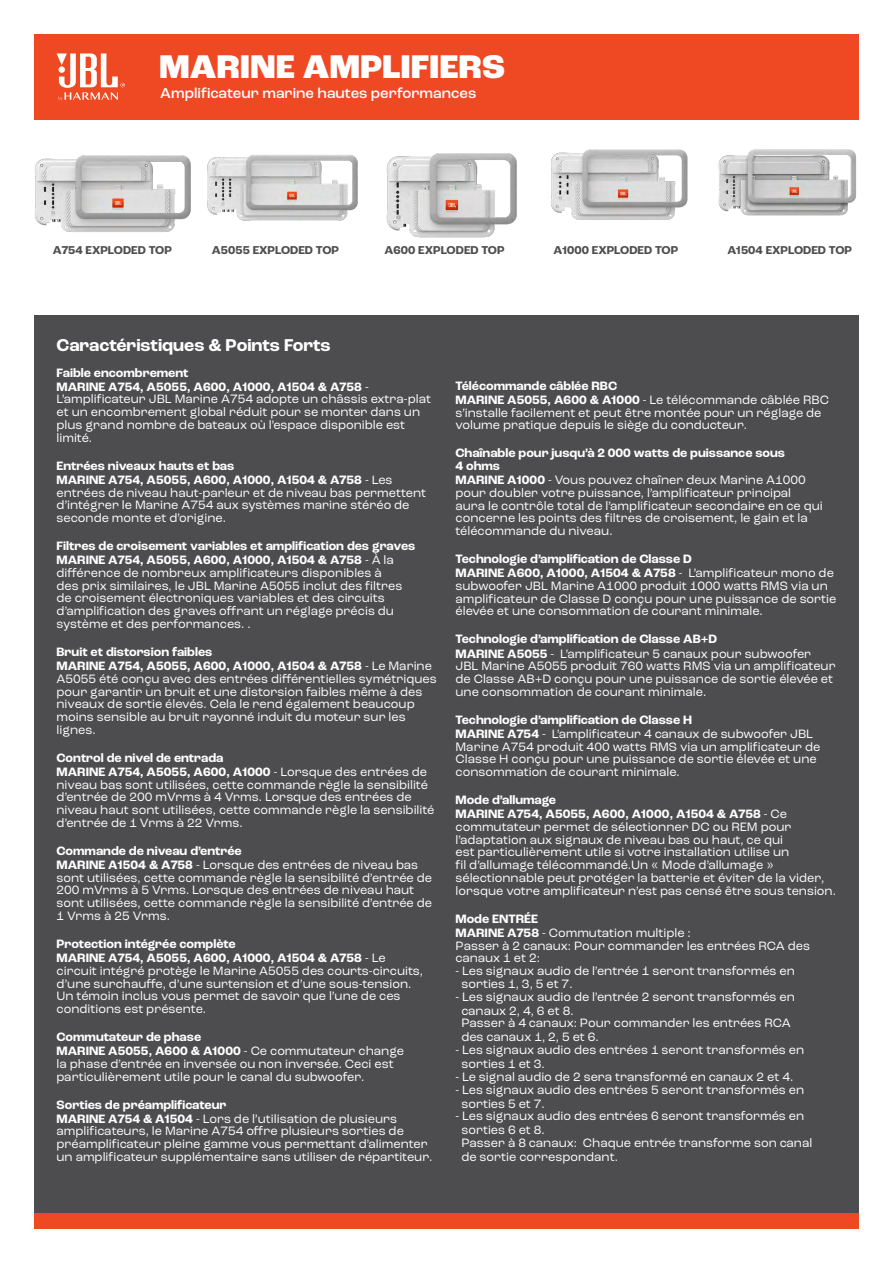
<style>
.page{position:relative;width:893px;height:1263px;background:#fff}
.page>*{position:absolute;margin:0;border:0;box-sizing:border-box;transform-origin:0 0}
.t1{font:800 34.5px "Roc Grotesk";color:#fff}
.t2{font:700 18px "Roc Grotesk";color:#fff}
.t3{font:500 15px "Roc Grotesk";color:#fff}
.t4{font:12.75px/12.8px "Roc Grotesk";color:#fff}
.t5{font:700 12.75px/14px "Roc Grotesk";color:#fff}
.t6{font:700 12px "Roc Grotesk";color:#4d4d4f}
.s1{font-weight:400}
.s2{font-weight:700}
</style>
<div class="page">
<div style="left:34px;top:1213px;width:825px;height:16px;background:#ef4923"></div>
<div style="left:34px;top:315px;width:825px;height:898px;background:#4d4d4f"></div>
<div style="left:34px;top:34px;width:825px;height:85px;background:#ef4923"></div>
<svg style="left:57px;top:53px;width:68px;height:48px"></svg>
<img style="left:34px;top:155px;width:157px;height:77px">
<img style="left:207px;top:155px;width:151px;height:66px">
<img style="left:386px;top:153px;width:131px;height:85px">
<img style="left:551px;top:149px;width:137px;height:71px">
<img style="left:718px;top:149px;width:139px;height:67px">
<h1 class="t1" style="left:159px;top:45px;width:348px">MARINE AMPLIFIERS</h1>
<p class="t3" style="left:160px;top:84px;width:317px">Amplificateur marine hautes performances</p>
<p class="t6" style="left:53px;top:243px;width:121px">A754 EXPLODED TOP</p>
<p class="t6" style="left:212px;top:243px;width:129px">A5055 EXPLODED TOP</p>
<p class="t6" style="left:385px;top:243px;width:121px">A600 EXPLODED TOP</p>
<p class="t6" style="left:553px;top:243px;width:126px">A1000 EXPLODED TOP</p>
<p class="t6" style="left:727px;top:243px;width:126px">A1504 EXPLODED TOP</p>
<h2 class="t2" style="left:57px;top:334px;width:276px">Caractéristiques &amp; Points Forts</h2>
<p class="t5" style="left:57px;top:366px;width:314px">Faible encombrement<br>MARINE A754, A5055, A600, A1000, A1504 &amp; A758 <span class="s1">-</span></p>
<p class="t4" style="left:57px;top:393px;width:376px">L’amplificateur JBL Marine A754 adopte un châssis extra-plat et un encombrement global réduit pour se monter dans un plus grand nombre de bateaux où l’espace disponible est limité.</p>
<p class="t5" style="left:57px;top:459px;width:337px">Entrées niveaux hauts et bas<br>MARINE A754, A5055, A600, A1000, A1504 &amp; A758 <span class="s1">- Les</span></p>
<p class="t4" style="left:57px;top:486px;width:371px">entrées de niveau haut-parleur et de niveau bas permettent d’intégrer le Marine A754 aux systèmes marine stéréo de seconde monte et d’origine.</p>
<p class="t5" style="left:57px;top:539px;width:360px">Filtres de croisement variables et amplification des graves<br>MARINE A754, A5055, A600, A1000, A1504 &amp; A758 <span class="s1">- À la</span></p>
<p class="t4" style="left:57px;top:566px;width:347px">différence de nombreux amplificateurs disponibles à des prix similaires, le JBL Marine A5055 inclut des filtres de croisement électroniques variables et des circuits d’amplification des graves offrant un réglage précis du système et des performances. .</p>
<p class="t5" style="left:57px;top:645px;width:377px">Bruit et distorsion faibles<br>MARINE A754, A5055, A600, A1000, A1504 &amp; A758 <span class="s1">- Le Marine</span></p>
<p class="t4" style="left:57px;top:672px;width:382px">A5055 été conçu avec des entrées différentielles symétriques pour garantir un bruit et une distorsion faibles même à des niveaux de sortie élevés. Cela le rend également beaucoup moins sensible au bruit rayonné induit du moteur sur les lignes.</p>
<p class="t5" style="left:57px;top:751px;width:372px">Control de nivel de entrada<br>MARINE A754, A5055, A600, A1000 <span class="s1">- Lorsque des entrées de</span></p>
<p class="t4" style="left:57px;top:778px;width:379px">niveau bas sont utilisées, cette commande règle la sensibilité d’entrée de 200 mVrms à 4 Vrms. Lorsque des entrées de niveau haut sont utilisées, cette commande règle la sensibilité d’entrée de 1 Vrms à 22 Vrms.</p>
<p class="t5" style="left:57px;top:844px;width:363px">Commande de niveau d’entrée<br>MARINE A1504 &amp; A758 <span class="s1">- Lorsque des entrées de niveau bas</span></p>
<p class="t4" style="left:57px;top:871px;width:377px">sont utilisées, cette commande règle la sensibilité d’entrée de 200 mVrms à 5 Vrms. Lorsque des entrées de niveau haut sont utilisées, cette commande règle la sensibilité d’entrée de 1 Vrms à 25 Vrms.</p>
<p class="t5" style="left:57px;top:937px;width:330px">Protection intégrée complète<br>MARINE A754, A5055, A600, A1000, A1504 &amp; A758 <span class="s1">- Le</span></p>
<p class="t4" style="left:57px;top:964px;width:368px">circuit intégré protège le Marine A5055 des courts-circuits, d’une surchauffe, d’une surtension et d’une sous-tension.<br>Un témoin inclus vous permet de savoir que l’une de ces conditions est présente.</p>
<p class="t5" style="left:57px;top:1030px;width:349px">Commutateur de phase<br>MARINE A5055, A600 &amp; A1000 <span class="s1">- Ce commutateur change</span></p>
<p class="t4" style="left:57px;top:1057px;width:339px">la phase d’entrée en inversée ou non inversée. Ceci est particulièrement utile pour le canal du subwoofer.</p>
<p class="t5" style="left:57px;top:1098px;width:342px">Sorties de préamplificateur<br>MARINE A754 &amp; A1504 <span class="s1">- Lors de l’utilisation de plusieurs</span></p>
<p class="t4" style="left:57px;top:1125px;width:377px">amplificateurs, le Marine A754 offre plusieurs sorties de préamplificateur pleine gamme vous permettant d’alimenter un amplificateur supplémentaire sans utiliser de répartiteur.</p>
<p class="t5" style="left:455px;top:379px;width:375px">Télécommande câblée RBC<br>MARINE A5055, A600 &amp; A1000 <span class="s1">- Le télécommande câblée RBC</span></p>
<p class="t4" style="left:455px;top:406px;width:368px">s’installe facilement et peut être montée pour un réglage de volume pratique depuis le siège du conducteur.</p>
<p class="t5" style="left:455px;top:447px;width:331px;line-height:12.8px">Chaînable pour jusqu’à 2 000 watts de puissance sous<br>4 ohms</p>
<p class="t4" style="left:455px;top:473px;width:369px"><span class="s2">MARINE A1000</span> - Vous pouvez chaîner deux Marine A1000 pour doubler votre puissance, l’amplificateur principal aura le contrôle total de l’amplificateur secondaire en ce qui concerne les points des filtres de croisement, le gain et la télécommande du niveau.</p>
<p class="t5" style="left:455px;top:552px;width:380px">Technologie d’amplification de Classe D<br>MARINE A600, A1000, A1504 &amp; A758 <span class="s1">- L’amplificateur mono de</span></p>
<p class="t4" style="left:455px;top:579px;width:382px">subwoofer JBL Marine A1000 produit 1000 watts RMS via un amplificateur de Classe D conçu pour une puissance de sortie élevée et une consommation de courant minimale.</p>
<p class="t5" style="left:455px;top:632px;width:357px">Technologie d’amplification de Classe AB+D<br>MARINE A5055 <span class="s1">- L’amplificateur 5 canaux pour subwoofer</span></p>
<p class="t4" style="left:455px;top:660px;width:382px">JBL Marine A5055 produit 760 watts RMS via un amplificateur de Classe AB+D conçu pour une puissance de sortie élevée et une consommation de courant minimale.</p>
<p class="t5" style="left:455px;top:713px;width:359px">Technologie d’amplification de Classe H<br>MARINE A754 <span class="s1">- L’amplificateur 4 canaux de subwoofer JBL</span></p>
<p class="t4" style="left:455px;top:740px;width:366px">Marine A754 produit 400 watts RMS via un amplificateur de<br>Classe H conçu pour une puissance de sortie élevée et une consommation de courant minimale.</p>
<p class="t5" style="left:455px;top:793px;width:333px">Mode d’allumage<br>MARINE A754, A5055, A600, A1000, A1504 &amp; A758 <span class="s1">- Ce</span></p>
<p class="t4" style="left:455px;top:820px;width:382px">commutateur permet de sélectionner DC ou REM pour l’adaptation aux signaux de niveau bas ou haut, ce qui<br>est particulièrement utile si votre installation utilise un<br>fil d’allumage télécommandé.Un « Mode d’allumage » sélectionnable peut protéger la batterie et éviter de la vider, lorsque votre amplificateur n’est pas censé être sous tension.</p>
<p class="t4" style="left:455px;top:911px;width:237px;line-height:14.1px"><span class="s2">Mode ENTRÉE<br>MARINE A758</span> - Commutation multiple :</p>
<p class="t4" style="left:455px;top:939px;width:356px">Passer à 2 canaux: Pour commander les entrées RCA des canaux 1 et 2:</p>
<p class="t4" style="left:461px;top:964px;width:335px;text-indent:-6px">- Les signaux audio de l’entrée 1 seront transformés en sorties 1, 3, 5 et 7.</p>
<p class="t4" style="left:461px;top:989px;width:335px;line-height:14px;text-indent:-6px">- Les signaux audio de l’entrée 2 seront transformés en canaux 2, 4, 6 et 8.</p>
<p class="t4" style="left:461px;top:1016px;width:331px;line-height:14px">Passer à 4 canaux: Pour commander les entrées RCA des canaux 1, 2, 5 et 6.</p>
<p class="t4" style="left:461px;top:1043px;width:344px;line-height:14.1px;text-indent:-6px">- Les signaux audio des entrées 1 seront transformés en sorties 1 et 3.</p>
<p class="t4" style="left:455px;top:1070px;width:339px">- Le signal audio de 2 sera transformé en canaux 2 et 4.</p>
<p class="t4" style="left:461px;top:1082px;width:344px;line-height:14px;text-indent:-6px">- Les signaux audio des entrées 5 seront transformés en sorties 5 et 7.</p>
<p class="t4" style="left:461px;top:1109px;width:344px;line-height:14.1px;text-indent:-6px">- Les signaux audio des entrées 6 seront transformés en sorties 6 et 8.</p>
<p class="t4" style="left:461px;top:1136px;width:352px;line-height:14px">Passer à 8 canaux: Chaque entrée transforme son canal de sortie correspondant.</p>
</div>
